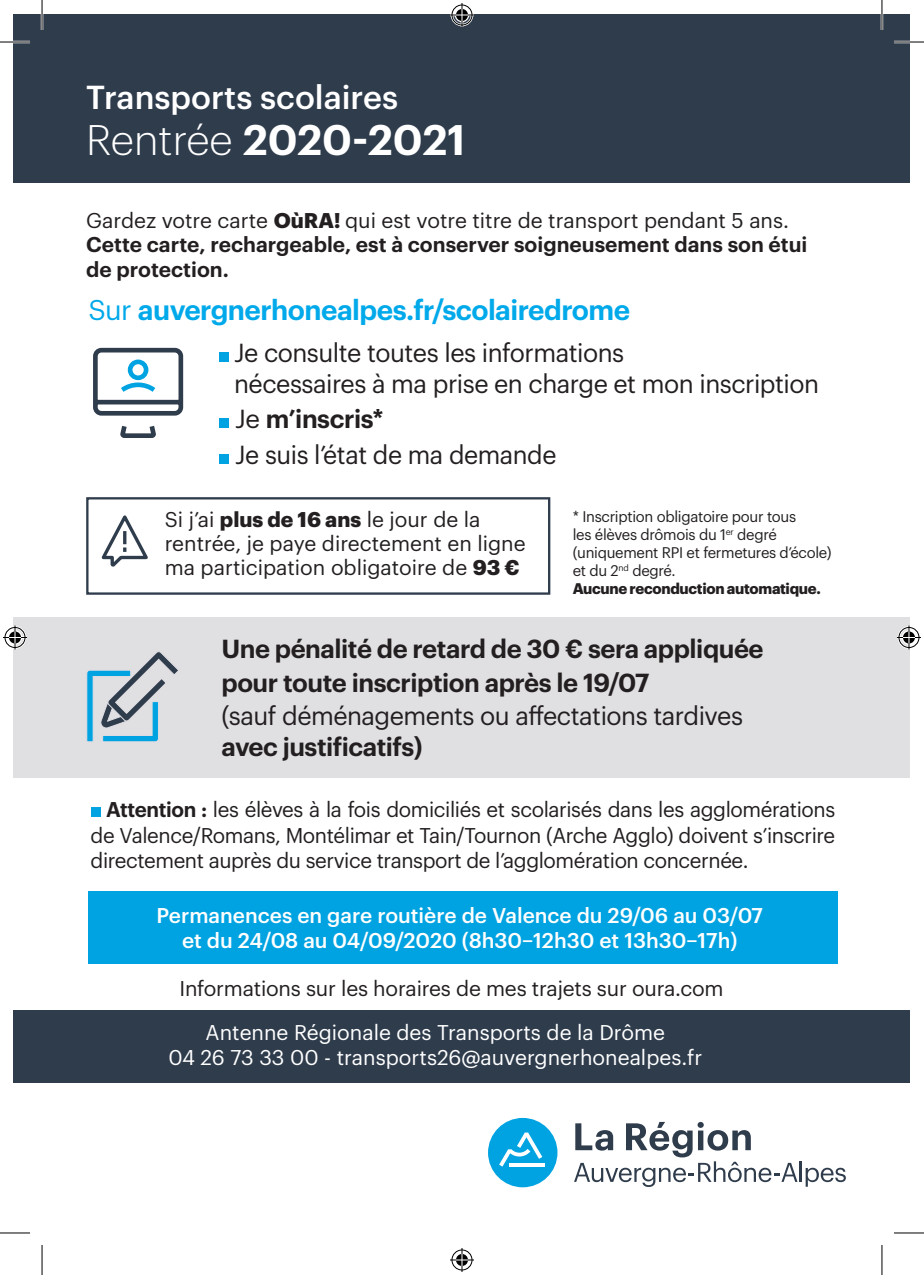
<style>
.page{position:relative;width:924px;height:1275px;background:#fff}
.page>*{position:absolute;margin:0;border:0;box-sizing:border-box;transform-origin:0 0}
.t1{font:600 41.8px "Graphik";letter-spacing:-.005em;color:#fff}
.t2{font:500 32.6px "Graphik";color:#fff}
.t3{font:600 27.8px "Graphik";letter-spacing:-.02em;color:#00a9ea}
.t4{font:25.6px/30.6px "Graphik";letter-spacing:-.02em;color:#231f20}
.t5{font:600 25.6px/33.4px "Graphik";letter-spacing:-.02em;color:#231f20}
.t6{font:21px/25.6px "Graphik";letter-spacing:-.01em;color:#231f20;text-align:justify}
.t7{font:600 21px/24.4px "Graphik";color:#231f20}
.t8{font:500 21px/25px "Graphik";color:#fff;text-align:center}
.t9{font:21px/25.6px "Graphik";color:#fff;text-align:center}
.t10{font:15.2px/18.2px "Graphik";letter-spacing:-.02em;color:#231f20}
.s1{font-weight:300}
.s2{font-weight:400}
.s3{font-weight:700}
.s4{font-weight:600}
</style>
<div class="page">
<div style="left:14px;top:14px;width:895px;height:168px;background:#2f3c4c"></div>
<div style="left:88px;top:891px;width:749px;height:73px;background:#00a3e1"></div>
<div style="left:14px;top:617px;width:895px;height:160px;background:#e0dfe2"></div>
<svg style="left:86px;top:651px;width:92px;height:91px"></svg>
<div style="left:90px;top:807px;width:10px;height:10px;background:#00a3e1"></div>
<div style="left:218px;top:352px;width:10px;height:10px;background:#00a3e1"></div>
<div style="left:218px;top:418px;width:10px;height:10px;background:#00a3e1"></div>
<div style="left:218px;top:454px;width:10px;height:10px;background:#00a3e1"></div>
<svg style="left:93px;top:347px;width:91px;height:91px"></svg>
<svg style="left:101px;top:515px;width:47px;height:52px"></svg>
<div style="left:86px;top:497px;width:464px;height:98px;border:2px solid #2f3c4c"></div>
<div style="left:14px;top:1010px;width:895px;height:72px;background:#2f3c4c"></div>
<svg style="left:574px;top:1122px;width:223px;height:65px"></svg>
<hr style="left:799px;top:1161px;width:2px;height:20px;background:#2f3c4c">
<svg style="left:805px;top:1167px;width:40px;height:19px"></svg>
<div style="left:488px;top:1118px;width:69px;height:69px;background:#00a3e1;border-radius:50%"></div>
<svg style="left:499px;top:1132px;width:43px;height:34px"></svg>
<hr style="left:0;top:41px;width:30px;height:2px;background:#fff">
<hr style="left:893px;top:41px;width:30px;height:2px;background:#fff">
<hr style="left:41px;top:0;width:2px;height:30px;background:#fff">
<hr style="left:880px;top:0;width:2px;height:30px;background:#fff">
<hr style="left:0;top:42px;width:30px;height:1px;background:#000">
<hr style="left:893px;top:42px;width:30px;height:1px;background:#000">
<hr style="left:0;top:1232px;width:30px;height:1px;background:#000">
<hr style="left:893px;top:1232px;width:30px;height:1px;background:#000">
<hr style="left:42px;top:0;width:1px;height:30px;background:#000">
<hr style="left:42px;top:1245px;width:1px;height:30px;background:#000">
<hr style="left:881px;top:0;width:1px;height:30px;background:#000">
<hr style="left:881px;top:1245px;width:1px;height:30px;background:#000">
<svg style="left:450px;top:3px;width:24px;height:24px"></svg>
<svg style="left:450px;top:1248px;width:24px;height:24px"></svg>
<svg style="left:3px;top:625px;width:24px;height:24px"></svg>
<svg style="left:897px;top:625px;width:23px;height:24px"></svg>
<h2 class="t2" style="left:86px;top:73px;width:313px">Transports scolaires</h2>
<h1 class="t1" style="left:86px;top:107px;width:380px"><span class="s1">Rentrée</span> 2020-2021</h1>
<p class="t7" style="left:86px;top:206px;width:722px"><span class="s2">Gardez votre carte</span> <span class="s3">OùRA!</span> <span class="s2">qui est votre titre de transport pendant 5 ans.<br></span>Cette carte, rechargeable, est à conserver soigneusement dans son étui de protection.</p>
<h3 class="t3" style="left:88px;top:288px;width:543px"><span class="s2">Sur</span> auvergnerhonealpes.fr/scolairedrome</h3>
<p class="t4" style="left:234px;top:335px;width:586px">Je consulte toutes les informations<br>nécessaires à ma prise en charge et mon inscription</p>
<p class="t4" style="left:235px;top:399px;width:322px;line-height:35.6px">Je <span class="s4">m’inscris*<br></span>Je suis l’état de ma demande</p>
<p class="t6" style="left:165px;top:505px;width:362px;line-height:24.4px;text-align:left">Si j’ai <span class="s3">plus de 16 ans</span> le jour de la rentrée, je paye directement en ligne ma participation obligatoire de <span class="s3">93 €</span></p>
<p class="t10" style="left:572px;top:506px;width:260px">* Inscription obligatoire pour tous<br>les élèves drômois du 1<sup>er</sup> degré (uniquement RPI et fermetures d’école) et du 2<sup>nd</sup> degré.<br><span class="s3">Aucune reconduction automatique.</span></p>
<p class="t5" style="left:221px;top:630px;width:543px">Une pénalité de retard de 30 € sera appliquée pour toute inscription après le 19/07</p>
<p class="t4" style="left:221px;top:698px;width:523px">(sauf déménagements ou affectations tardives</p>
<p class="t5" style="left:221px;top:728px;width:202px">avec justificatifs)</p>
<p class="t6" style="left:90px;top:795px;width:745px;text-indent:16px"><span class="s4">Attention :</span> les élèves à la fois domiciliés et scolarisés dans les agglomérations de Valence/Romans, Montélimar et Tain/Tournon (Arche Agglo) doivent s’inscrire directement auprès du service transport de l’agglomération concernée.</p>
<p class="t8" style="left:156px;top:901px;width:607px">Permanences en gare routière de Valence du 29/06 au 03/07 et du 24/08 au 04/09/2020 (8h30–12h30 et 13h30–17h)</p>
<p class="t6" style="left:179px;top:973px;width:545px">Informations sur les horaires de mes trajets sur oura.com</p>
<p class="t9" style="left:168px;top:1017px;width:535px">Antenne Régionale des Transports de la Drôme<br>04 26 73 33 00 - transports26@auvergnerhonealpes.fr</p>
</div>
